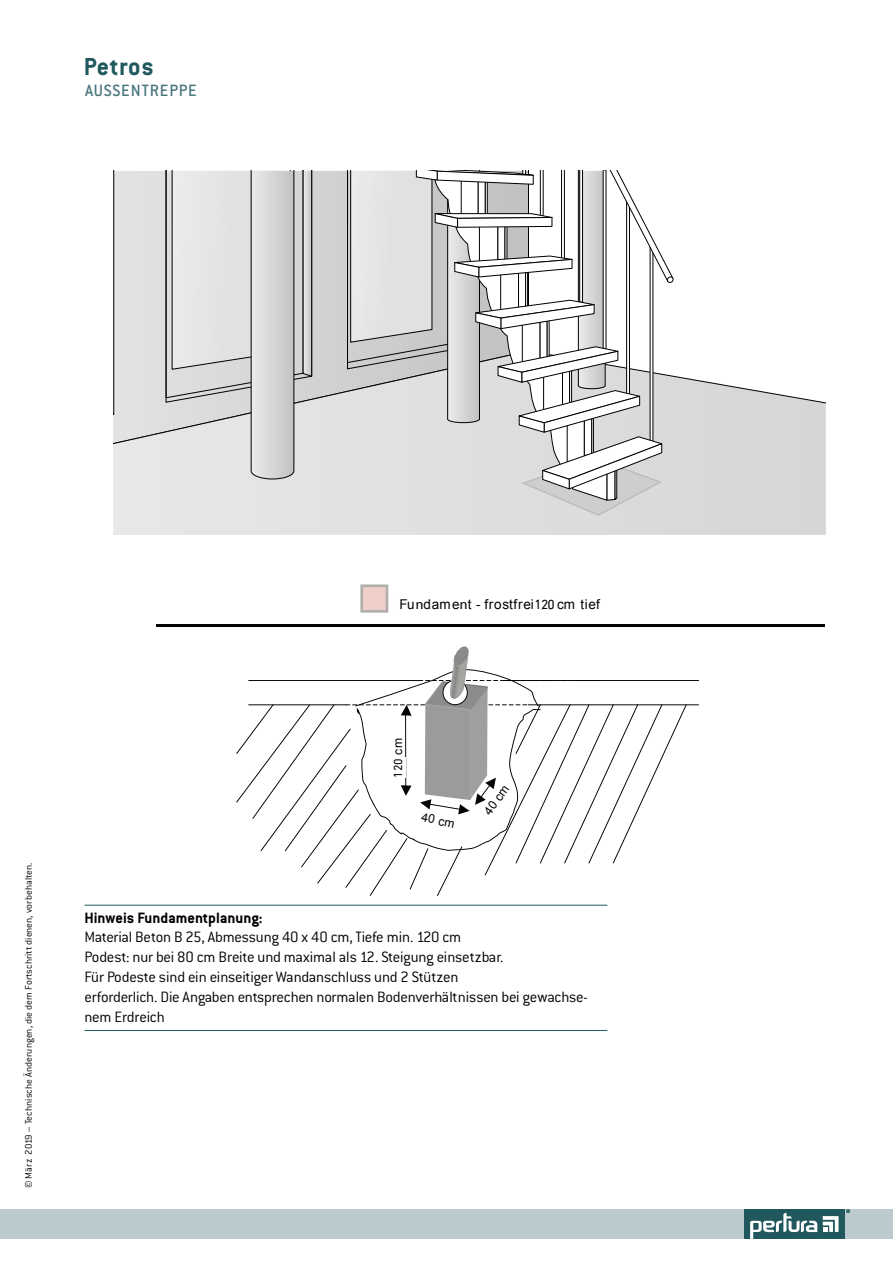
<style>
.page{position:relative;width:893px;height:1263px;background:#fff}
.page>*{position:absolute;margin:0;border:0;box-sizing:border-box;transform-origin:0 0}
.t1{font:700 27px "ITC Conduit LTCE";letter-spacing:.025em;color:#20585e}
.t2{font:500 18px "ITC Conduit LTCE";letter-spacing:.05em;color:#4a767e}
.t3{font:300 16.5px/19.8px "ITC Conduit LTCE";letter-spacing:-.015em;color:#000}
.t4{font:700 16.5px "ITC Conduit LTCE";color:#000}
.t5{font:13.5px "Arial";letter-spacing:.055em;color:#040404}
.t6{font:13.5px "DIN Next LT Pro";color:#000}
.t7{font:12.15px "Arial";color:#040404}
.t8{font:12px "DIN Next LT Pro";color:#000}
.t9{font:300 10.5px "ITC Conduit LTCE";letter-spacing:.005em;color:#000}
.s1{font-family:"Univers"}
</style>
<div class="page">
<div style="left:0;top:1209px;width:893px;height:30px;background:#bbcace"></div>
<hr style="left:156px;top:624px;width:669px;height:3px;background:#040404">
<hr style="left:528px;top:704px;width:171px;height:1px;background:#040404">
<hr style="left:504px;top:680px;width:195px;height:1px;background:#040404">
<svg style="left:236px;top:646px;width:451px;height:250px"></svg>
<svg style="left:360px;top:584px;width:28px;height:29px"></svg>
<svg style="left:113px;top:171px;width:713px;height:364px"></svg>
<hr style="left:85px;top:905px;width:522px;height:1px;background:#20585e">
<hr style="left:85px;top:1030px;width:522px;height:1px;background:#20585e">
<div style="left:393px;top:758px;width:13px;height:20px;background:#fff"></div>
<div style="left:744px;top:1209px;width:101px;height:30px;background:#20585e"></div>
<svg style="left:750px;top:1213px;width:67px;height:26px"></svg>
<svg style="left:823px;top:1216px;width:15px;height:16px"></svg>
<svg style="left:846px;top:1209px;width:4px;height:4px"></svg>
<h1 class="t1" style="left:84px;top:51px;width:72px">Petros</h1>
<p class="t2" style="left:85px;top:80px;width:113px">AUSSENTREPPE</p>
<p class="t5" style="left:400px;top:596px;width:202px">Fu<span class="s1">n</span>dame<span class="s1">n</span>t - frostfrei 80 cm tief</p>
<p class="t6" style="left:534px;top:597px;width:22px">120</p>
<p class="t9" style="left:23px;top:1188px;width:327px;rotate:-90deg">© März 2019 – Technische Änderungen, die dem Fortschritt dienen, vorbehalten.</p>
<p class="t7" style="left:390px;top:772px;width:35px;rotate:-90deg">80 cm</p>
<p class="t8" style="left:391px;top:778px;width:21px;rotate:-90deg">120</p>
<p class="t7" style="left:423px;top:809px;width:35px;rotate:11deg">40 cm</p>
<p class="t7" style="left:480px;top:808px;width:35px;rotate:-54deg">40 cm</p>
<p class="t4" style="left:85px;top:908px;width:180px">Hinweis Fundamentplanung:</p>
<p class="t3" style="left:85px;top:927px;width:505px">Material Beton B 25, Abmessung 40 x 40 cm, Tiefe min. 120 cm<br>Podest: nur bei 80 cm Breite und maximal als 12. Steigung einsetzbar.<br>Für Podeste sind ein einseitiger Wandanschluss und 2 Stützen<br>erforderlich. Die Angaben entsprechen normalen Bodenverhältnissen bei gewachse&shy;nem Erdreich</p>
</div>
